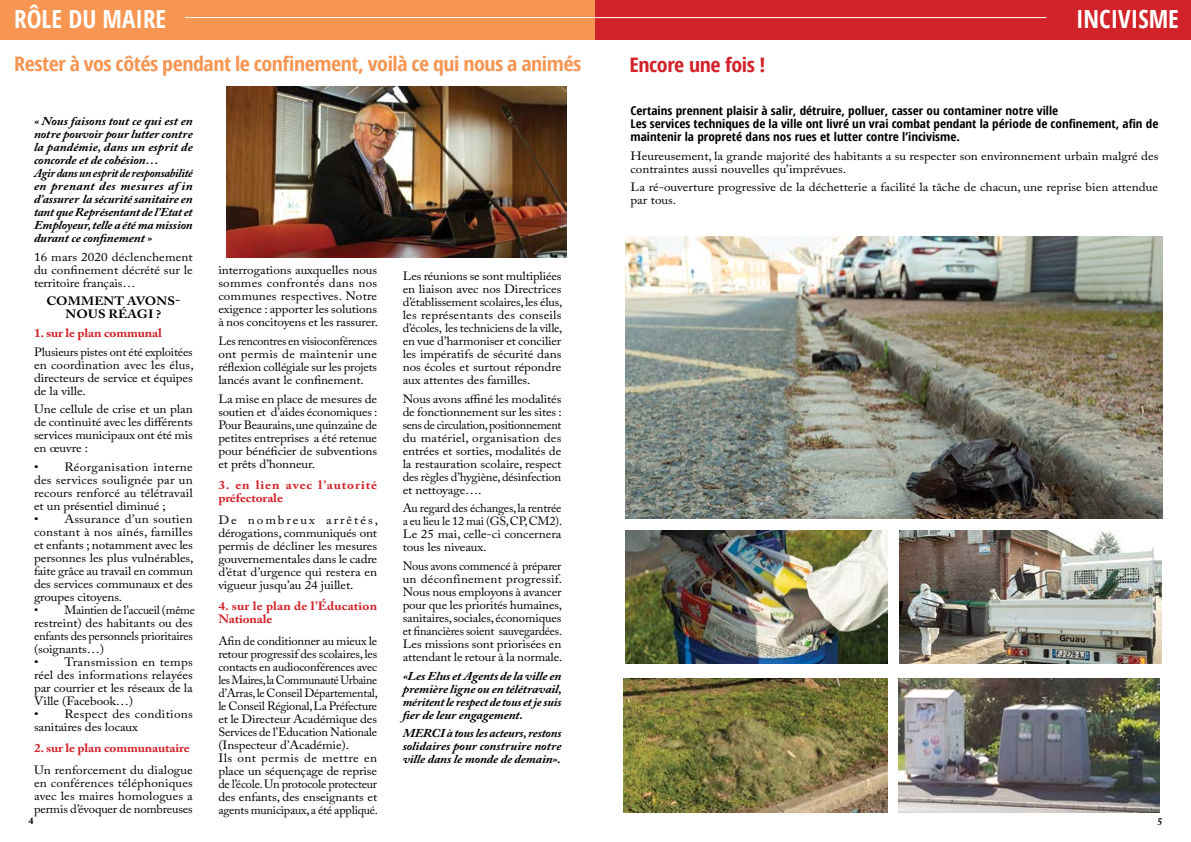
<style>
.page{position:relative;width:1191px;height:842px;background:#fff}
.page>*{position:absolute;margin:0;border:0;box-sizing:border-box;transform-origin:0 0}
.t1{font:700 condensed 25px "Open Sans";color:#fff}
.t2{font:700 condensed 20px "Open Sans";letter-spacing:-.02em;color:#f79552;scale:1.1 1}
.t3{font:700 condensed 20px "Open Sans";letter-spacing:-.02em;color:#d2232a;scale:1.1 1}
.t4{font:12px/13px "Adobe Caslon Pro";letter-spacing:-.01em;color:#000;text-align:justify;scale:1.1 1}
.t5{font:12px/13px "Adobe Caslon Pro";letter-spacing:-.01em;color:#000;text-align:justify}
.t6{font:12px/13px "Adobe Caslon Pro";letter-spacing:-.01em;color:#000;scale:1.06 1}
.t7{font:italic 700 12px/13px "Adobe Caslon Pro";letter-spacing:-.01em;color:#000;scale:1.1 1}
.t8{font:12px/13px "Adobe Caslon Pro";letter-spacing:-.01em;color:#000;text-align:justify;scale:1.08 1}
.t9{font:700 condensed 12px/13px "Open Sans";color:#000;scale:1.1 1}
.t10{font:12px/13px "Adobe Caslon Pro";letter-spacing:-.01em;color:#000;text-align:justify;scale:1.04 1}
.t11{font:12px/13px "Adobe Caslon Pro";letter-spacing:-.01em;color:#000;text-align:justify;scale:1.05 1}
.t12{font:italic 700 12px/13px "Adobe Caslon Pro";letter-spacing:-.01em;color:#000;text-align:justify;scale:1.07 1}
.t13{font:700 12px "Adobe Caslon Pro";letter-spacing:-.01em;color:#d2232a;scale:1.1 1}
.t14{font:700 12px/13px "Adobe Caslon Pro";letter-spacing:.065em;color:#d2232a;scale:1.1 1}
.t15{font:700 12px/13px "Adobe Caslon Pro";letter-spacing:.01em;color:#d2232a;scale:1.1 1}
.t16{font:700 12px/13px "Adobe Caslon Pro";letter-spacing:.015em;color:#000;text-align:center;scale:1.1 1}
.t17{font:700 10px "Adobe Caslon Pro";color:#000}
</style>
<div class="page">
<div style="left:0;top:0;width:597px;height:40px;background:#f79552"></div>
<div style="left:595px;top:0;width:596px;height:40px;background:#d2232a"></div>
<hr style="left:185px;top:17px;width:861px;height:1px;background:#fff">
<img style="left:625px;top:237px;width:537px;height:282px">
<img style="left:625px;top:530px;width:262px;height:133px">
<img style="left:899px;top:530px;width:262px;height:133px">
<img style="left:624px;top:679px;width:263px;height:133px">
<img style="left:899px;top:679px;width:260px;height:133px">
<img style="left:226px;top:86px;width:340px;height:172px">
<h1 class="t1" style="left:14px;top:1px;width:154px">RÔLE DU MAIRE</h1>
<h1 class="t1" style="left:1076px;top:1px;width:104px">INCIVISME</h1>
<h2 class="t2" style="left:14px;top:50px;width:517px">Rester à vos côtés pendant le confinement, voilà ce qui nous a animés</h2>
<h2 class="t3" style="left:629px;top:51px;width:125px">Encore une fois !</h2>
<p class="t9" style="left:630px;top:104px;width:481px">Certains prennent plaisir à salir, détruire, polluer, casser ou contaminer notre ville<br>Les services techniques de la ville ont livré un vrai combat pendant la période de confinement, afin de maintenir la propreté dans nos rues et lutter contre l’incivisme.</p>
<p class="t4" style="left:630px;top:149px;width:481px">Heureusement, la grande majorité des habitants a su respecter son environnement urbain malgré des contraintes aussi nouvelles qu’imprévues.</p>
<p class="t4" style="left:630px;top:181px;width:481px">La ré-ouverture progressive de la déchetterie a facilité la tâche de chacun, une reprise bien attendue par tous.</p>
<p class="t7" style="left:34px;top:114px;width:146px">« Nous faisons tout ce qui est en notre pouvoir pour lutter contre la pandémie, dans un esprit de concorde et de cohésion…<br>Agir dans un esprit de responsabilité en prenant des mesures af in d’assurer la sécurité sanitaire en tant que Représentant de l’Etat et<br>Employeur, telle a été ma mission durant ce confinement »</p>
<p class="t4" style="left:34px;top:250px;width:146px">16 mars 2020 déclenchement du confinement décrété sur le territoire français…</p>
<p class="t16" style="left:46px;top:295px;width:123px">COMMENT AVONS-<br>NOUS RÉAGI ?</p>
<p class="t13" style="left:34px;top:326px;width:118px">1. sur le plan communal</p>
<p class="t11" style="left:34px;top:345px;width:154px">Plusieurs pistes ont été exploitées en coordination avec les élus, directeurs de service et équipes de la ville.</p>
<p class="t4" style="left:34px;top:403px;width:146px">Une cellule de crise et un plan de continuité avec les différents services municipaux ont été mis en œuvre :</p>
<p class="t4" style="left:34px;top:460px;width:146px">• Réorganisation interne des services soulignée par un recours renforcé au télétravail et un présentiel diminué ;</p>
<p class="t4" style="left:34px;top:512px;width:147px">• Assurance d’un soutien constant à nos aînés, familles et enfants ; notamment avec les personnes les plus vulnérables, faite grâce au travail en commun des services communaux et des groupes citoyens.</p>
<p class="t5" style="left:34px;top:603px;width:162px;text-align:left">• Maintien de l’accueil (même restreint) des habitants ou des enfants des personnels prioritaires (soignants…)</p>
<p class="t4" style="left:34px;top:655px;width:146px">• Transmission en temps réel des informations relayées par courrier et les réseaux de la Ville (Facebook…)</p>
<p class="t4" style="left:34px;top:707px;width:146px">• Respect des conditions sanitaires des locaux</p>
<p class="t13" style="left:34px;top:741px;width:143px">2. sur le plan communautaire</p>
<p class="t4" style="left:34px;top:763px;width:146px">Un renforcement du dialogue en conférences téléphoniques avec les maires homologues a permis d’évoquer de nombreuses</p>
<p class="t4" style="left:218px;top:264px;width:147px">interrogations auxquelles nous sommes confrontés dans nos communes respectives. Notre exigence : apporter les solutions à nos concitoyens et les rassurer.</p>
<p class="t5" style="left:218px;top:334px;width:160px">Les rencontres en visioconférences ont permis de maintenir une réflexion collégiale sur les projets lancés avant le confinement.</p>
<p class="t4" style="left:218px;top:392px;width:146px">La mise en place de mesures de soutien et d’aides économiques :<br>Pour Beaurains, une quinzaine de petites entreprises a été retenue pour bénéficier de subventions et prêts d’honneur.</p>
<p class="t14" style="left:218px;top:479px;width:146px">3. en lien avec l’autorité préfectorale</p>
<p class="t4" style="left:218px;top:513px;width:147px">De nombreux arrêtés, dérogations, communiqués ont permis de décliner les mesures gouvernementales dans le cadre d’état d’urgence qui restera en vigueur jusqu’au 24 juillet.</p>
<p class="t15" style="left:218px;top:600px;width:146px">4. sur le plan de l’Éducation<br>Nationale</p>
<p class="t6" style="left:218px;top:634px;width:152px">Afin de conditionner au mieux le retour progressif des scolaires, les contacts en audioconférences avec les Maires,la Communauté Urbaine d’Arras, le Conseil Départemental, le Conseil Régional, La Préfecture et le Directeur Académique des Services de l’Education Nationale (Inspecteur d’Académie).<br>Ils ont permis de mettre en place un séquençage de reprise de l’école. Un protocole protecteur des enfants, des enseignants et agents municipaux, a été appliqué.</p>
<p class="t8" style="left:403px;top:269px;width:149px">Les réunions se sont multipliées en liaison avec nos Directrices d’établissement scolaires, les élus, les représentants des conseils d’écoles, les techniciens de la ville, en vue d’harmoniser et concilier les impératifs de sécurité dans nos écoles et surtout répondre aux attentes des familles.</p>
<p class="t4" style="left:403px;top:392px;width:146px">Nous avons affiné les modalités de fonctionnement sur les sites : sens de circulation, positionnement du matériel, organisation des entrées et sorties, modalités de la restauration scolaire, respect des règles d’hygiène, désinfection et nettoyage….</p>
<p class="t10" style="left:403px;top:501px;width:155px">Au regard des échanges, la rentrée a eu lieu le 12 mai (GS, CP, CM2).<br>Le 25 mai, celle-ci concernera tous les niveaux.</p>
<p class="t5" style="left:403px;top:559px;width:161px">Nous avons commencé à préparer un déconfinement progressif.<br>Nous nous employons à avancer pour que les priorités humaines, sanitaires, sociales, économiques et financières soient sauvegardées.<br>Les missions sont priorisées en attendant le retour à la normale.</p>
<p class="t7" style="left:403px;top:669px;width:146px;text-align:justify">«Les Elus et Agents de la ville en première ligne ou en télétravail, méritent le respect de tous et je suis fier de leur engagement.</p>
<p class="t12" style="left:403px;top:726px;width:150px">MERCI à tous les acteurs, restons solidaires pour construire notre ville dans le monde de demain».</p>
<p class="t17" style="left:28px;top:815px;width:6px">4</p>
<p class="t17" style="left:1157px;top:816px;width:6px">5</p>
</div>
